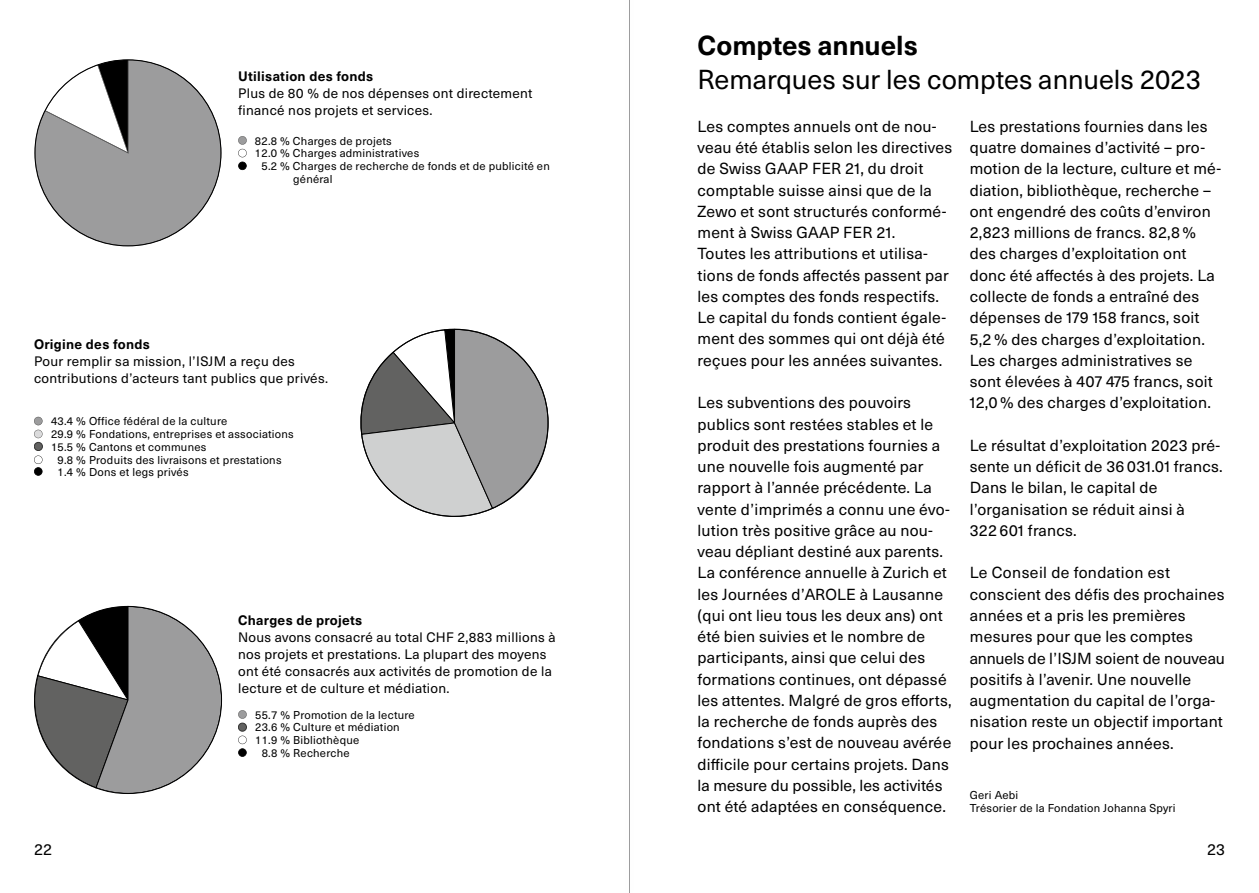
<style>
.page{position:relative;width:1259px;height:893px;background:#fff}
.page>*{position:absolute;margin:0;border:0;box-sizing:border-box;transform-origin:0 0}
.t1{font:27px "Neue Haas Unica W1 G";color:#000}
.t2{font:700 27px "Neue Haas Unica W1 G";color:#000}
.t3{font:15.75px/21.3px "Neue Haas Unica W1 G";letter-spacing:.015em;color:#000}
.t4{font:13.5px/17px "Neue Haas Unica W1 G";letter-spacing:.02em;color:#000}
.t5{font:700 13.5px "Neue Haas Unica W1 G";letter-spacing:.02em;color:#000}
.t6{font:11.25px/12.8px "Neue Haas Unica W1 G";letter-spacing:.02em;color:#000}
.s1{color:#fff}
</style>
<div class="page">
<svg style="left:34px;top:60px;width:187px;height:186px"></svg>
<svg style="left:361px;top:329px;width:188px;height:188px"></svg>
<svg style="left:34px;top:605px;width:188px;height:189px"></svg>
<svg style="left:238px;top:136px;width:9px;height:34px"></svg>
<svg style="left:238px;top:710px;width:9px;height:9px"></svg>
<svg style="left:34px;top:417px;width:9px;height:21px"></svg>
<div style="left:34px;top:442px;width:8px;height:9px;background:#626261;border-radius:50%"></div>
<div style="left:34px;top:442px;width:9px;height:9px;border:1px solid #343433;border-radius:50%"></div>
<svg style="left:34px;top:455px;width:9px;height:21px"></svg>
<svg style="left:238px;top:736px;width:9px;height:21px"></svg>
<div style="left:238px;top:723px;width:8px;height:8px;background:#626261;border-radius:50%"></div>
<div style="left:238px;top:723px;width:9px;height:8px;border:1px solid #343433;border-radius:50%"></div>
<hr style="left:629px;top:0;width:1px;height:893px;background:#9c9c9d">
<p class="t5" style="left:238px;top:66px;width:136px">Utilisation des fonds</p>
<p class="t4" style="left:238px;top:84px;width:296px">Plus de 80 % de nos dépenses ont directement financé nos projets et services.</p>
<p class="t6" style="left:255px;top:134px;width:138px">82.8 % Charges de projets</p>
<p class="t6" style="left:255px;top:146px;width:166px">12.0 % Charges administratives</p>
<p class="t6" style="left:255px;top:159px;width:296px"><span class="s1">0</span>5.2 % Charges de recherche de fonds et de publicité en</p>
<p class="t6" style="left:293px;top:172px;width:41px">général</p>
<p class="t5" style="left:34px;top:334px;width:117px">Origine des fonds</p>
<p class="t4" style="left:34px;top:352px;width:295px">Pour remplir sa mission, l’ISJM a reçu des contributions d’acteurs tant publics que privés.</p>
<p class="t6" style="left:51px;top:414px;width:244px">43.4 % Office fédéral de la culture<br>29.9 % Fondations, entreprises et associations 15.5 % Cantons et communes<br><span class="s1">0</span>9.8 % Produits des livraisons et prestations <span class="s1">0</span>1.4 % Dons et legs privés</p>
<p class="t5" style="left:238px;top:610px;width:126px">Charges de projets</p>
<p class="t4" style="left:238px;top:628px;width:319px">Nous avons consacré au total CHF 2,883 millions à nos projets et prestations. La plupart des moyens ont été consacrés aux activités de promotion de la lecture et de culture et médiation.</p>
<p class="t6" style="left:255px;top:708px;width:161px">55.7 % Promotion de la lecture<br>23.6 % Culture et médiation<br>11.9 % Bibliothèque<br><span class="s1">0</span>8.8 % Recherche</p>
<h1 class="t2" style="left:697px;top:25px;width:222px">Comptes annuels</h1>
<h1 class="t1" style="left:697px;top:60px;width:505px">Remarques sur les comptes annuels 2023</h1>
<p class="t3" style="left:697px;top:115px;width:256px">Les comptes annuels ont de nou&shy;veau été établis selon les directives de Swiss GAAP FER 21, du droit comptable suisse ainsi que de la<br>Zewo et sont structurés conformé&shy;ment à Swiss GAAP FER 21.<br>Toutes les attributions et utilisa&shy;tions de fonds affectés passent par les comptes des fonds respectifs.<br>Le capital du fonds contient égale&shy;ment des sommes qui ont déjà été reçues pour les années suivantes.</p>
<p class="t3" style="left:697px;top:391px;width:255px">Les subventions des pouvoirs publics sont restées stables et le produit des prestations fournies a une nouvelle fois augmenté par rapport à l’année précédente. La vente d’imprimés a connu une évo&shy;lution très positive grâce au nou&shy;veau dépliant destiné aux parents.<br>La conférence annuelle à Zurich et les Journées d’AROLE à Lausanne (qui ont lieu tous les deux ans) ont été bien suivies et le nombre de participants, ainsi que celui des formations continues, ont dépassé les attentes. Malgré de gros efforts, la recherche de fonds auprès des fondations s’est de nouveau avérée difficile pour certains projets. Dans la mesure du possible, les activités ont été adaptées en conséquence.</p>
<p class="t3" style="left:969px;top:115px;width:253px">Les prestations fournies dans les quatre domaines d’activité – pro&shy;motion de la lecture, culture et mé&shy;diation, bibliothèque, recherche – ont engendré des coûts d’environ 2,823 millions de francs. 82,8 % des charges d’exploitation ont donc été affectés à des projets. La collecte de fonds a entraîné des dépenses de 179 158 francs, soit 5,2 % des charges d’exploitation.<br>Les charges administratives se sont élevées à 407 475 francs, soit 12,0 % des charges d’exploitation.</p>
<p class="t3" style="left:969px;top:434px;width:254px">Le résultat d’exploitation 2023 pré&shy;sente un déficit de 36 031.01 francs.<br>Dans le bilan, le capital de l’organisation se réduit ainsi à<br>322 601 francs.</p>
<p class="t3" style="left:969px;top:561px;width:257px">Le Conseil de fondation est conscient des défis des prochaines années et a pris les premières mesures pour que les comptes annuels de l’ISJM soient de nouveau positifs à l’avenir. Une nouvelle augmentation du capital de l’orga&shy;nisation reste un objectif important pour les prochaines années.</p>
<p class="t6" style="left:969px;top:788px;width:207px">Geri Aebi<br>Trésorier de la Fondation Johanna Spyri</p>
<p class="t3" style="left:34px;top:838px;width:20px">22</p>
<p class="t3" style="left:1207px;top:838px;width:19px">23</p>
</div>
